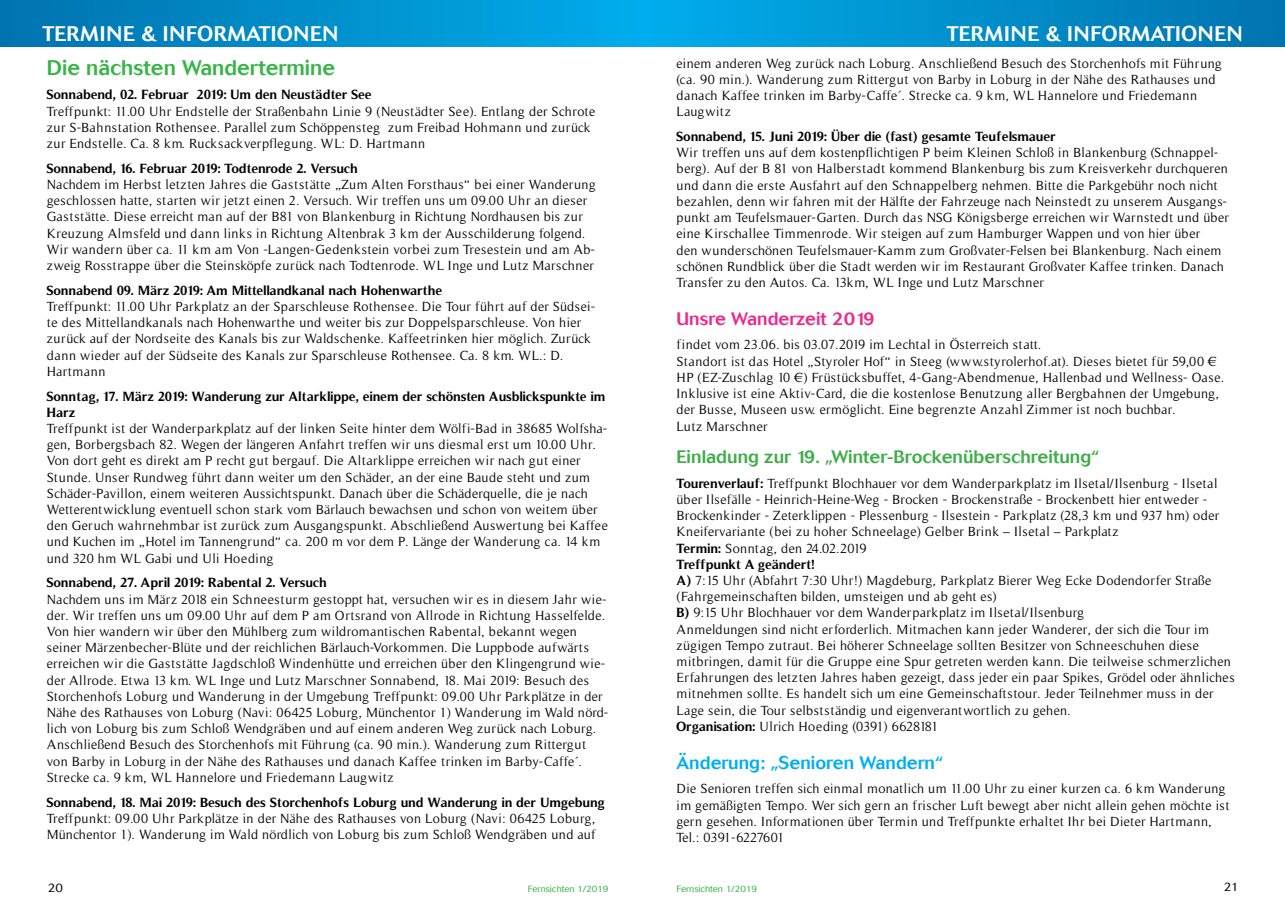
<style>
.page{position:relative;width:1285px;height:919px;background:#fff}
.page>*{position:absolute;margin:0;border:0;box-sizing:border-box;transform-origin:0 0}
.t1{font:500 21px "Cosmos";letter-spacing:.02em;color:#fff}
.t2{font:500 21px "Cosmos";color:#38b449}
.t3{font:500 18px "Cosmos";color:#3fad49}
.t4{font:500 18px "Cosmos";color:#00aeef}
.t5{font:500 18px "Cosmos";color:#ec2a8c}
.t6{font:13.5px/16.2px "Timeless";letter-spacing:.03em;color:#000}
.t7{font:700 13.5px/16.2px "Timeless";color:#000}
.t8{font:300 12px "Cosmos";color:#000}
.t9{font:300 9px "Cosmos";color:#38b449}
.s1{font-weight:700}
</style>
<div class="page">
<div style="left:0;top:0;width:642px;height:47px;background:linear-gradient(to right,#0073ae,#00aceb)"></div>
<div style="left:642px;top:0;width:642px;height:47px;background:linear-gradient(to right,#00adec,#0074af)"></div>
<h1 class="t1" style="left:43px;top:22px;width:297px">Termine &amp; Informationen</h1>
<h1 class="t1" style="left:946px;top:21px;width:297px">Termine &amp; Informationen</h1>
<h1 class="t2" style="left:47px;top:55px;width:290px">Die nächsten Wandertermine</h1>
<p class="t7" style="left:47px;top:87px;width:326px">Sonnabend, 02. Februar 2019: Um den Neustädter See</p>
<p class="t6" style="left:47px;top:103px;width:550px">Treffpunkt: 11.00 Uhr Endstelle der Straßenbahn Linie 9 (Neustädter See). Entlang der Schrote zur S-Bahnstation Rothensee. Parallel zum Schöppensteg zum Freibad Hohmann und zurück zur Endstelle. Ca. 8 km. Rucksackverpflegung. WL: D. Hartmann</p>
<p class="t7" style="left:47px;top:160px;width:312px">Sonnabend, 16. Februar 2019: Todtenrode 2. Versuch</p>
<p class="t6" style="left:47px;top:176px;width:550px">Nachdem im Herbst letzten Jahres die Gaststätte „Zum Alten Forsthaus“ bei einer Wanderung geschlossen hatte, starten wir jetzt einen 2. Versuch. Wir treffen uns um 09.00 Uhr an dieser Gaststätte. Diese erreicht man auf der B81 von Blankenburg in Richtung Nordhausen bis zur Kreuzung Almsfeld und dann links in Richtung Altenbrak 3 km der Ausschilderung folgend.<br>Wir wandern über ca. 11 km am Von -Langen-Gedenkstein vorbei zum Tresestein und am Ab&shy;zweig Rosstrappe über die Steinsköpfe zurück nach Todtenrode. WL Inge und Lutz Marschner</p>
<p class="t7" style="left:47px;top:282px;width:397px">Sonnabend 09. März 2019: Am Mittellandkanal nach Hohenwarthe</p>
<p class="t6" style="left:47px;top:298px;width:550px">Treffpunkt: 11.00 Uhr Parkplatz an der Sparschleuse Rothensee. Die Tour führt auf der Südsei&shy;te des Mittellandkanals nach Hohenwarthe und weiter bis zur Doppelsparschleuse. Von hier zurück auf der Nordseite des Kanals bis zur Waldschenke. Kaffeetrinken hier möglich. Zurück dann wieder auf der Südseite des Kanals zur Sparschleuse Rothensee. Ca. 8 km. WL.: D.<br>Hartmann</p>
<p class="t7" style="left:47px;top:387px;width:560px">Sonntag, 17. März 2019: Wanderung zur Altarklippe, einem der schönsten Ausblickspunkte im<br>Harz</p>
<p class="t6" style="left:47px;top:420px;width:562px">Treffpunkt ist der Wanderparkplatz auf der linken Seite hinter dem Wölfi-Bad in 38685 Wolfsha&shy;gen, Borbergsbach 82. Wegen der längeren Anfahrt treffen wir uns diesmal erst um 10.00 Uhr.<br>Von dort geht es direkt am P recht gut bergauf. Die Altarklippe erreichen wir nach gut einer Stunde. Unser Rundweg führt dann weiter um den Schäder, an der eine Baude steht und zum Schäder-Pavillon, einem weiteren Aussichtspunkt. Danach über die Schäderquelle, die je nach Wetterentwicklung eventuell schon stark vom Bärlauch bewachsen und schon von weitem über den Geruch wahrnehmbar ist zurück zum Ausgangspunkt. Abschließend Auswertung bei Kaffee und Kuchen im „Hotel im Tannengrund“ ca. 200 m vor dem P. Länge der Wanderung ca. 14 km und 320 hm WL Gabi und Uli Hoeding</p>
<p class="t7" style="left:47px;top:574px;width:282px">Sonnabend, 27. April 2019: Rabental 2. Versuch</p>
<p class="t6" style="left:47px;top:591px;width:563px">Nachdem uns im März 2018 ein Schneesturm gestoppt hat, versuchen wir es in diesem Jahr wie&shy;der. Wir treffen uns um 09.00 Uhr auf dem P am Ortsrand von Allrode in Richtung Hasselfelde.<br>Von hier wandern wir über den Mühlberg zum wildromantischen Rabental, bekannt wegen seiner Märzenbecher-Blüte und der reichlichen Bärlauch-Vorkommen. Die Luppbode aufwärts erreichen wir die Gaststätte Jagdschloß Windenhütte und erreichen über den Klingengrund wie&shy;der Allrode. Etwa 13 km. WL Inge und Lutz Marschner Sonnabend, 18. Mai 2019: Besuch des Storchenhofs Loburg und Wanderung in der Umgebung Treffpunkt: 09.00 Uhr Parkplätze in der Nähe des Rathauses von Loburg (Navi: 06425 Loburg, Münchentor 1) Wanderung im Wald nörd&shy;lich von Loburg bis zum Schloß Wendgräben und auf einem anderen Weg zurück nach Loburg.<br>Anschließend Besuch des Storchenhofs mit Führung (ca. 90 min.). Wanderung zum Rittergut von Barby in Loburg in der Nähe des Rathauses und danach Kaffee trinken im Barby-Caffe´.<br>Strecke ca. 9 km, WL Hannelore und Friedemann Laugwitz</p>
<p class="t7" style="left:47px;top:793px;width:560px">Sonnabend, 18. Mai 2019: Besuch des Storchenhofs Loburg und Wanderung in der Umgebung</p>
<p class="t6" style="left:47px;top:810px;width:550px">Treffpunkt: 09.00 Uhr Parkplätze in der Nähe des Rathauses von Loburg (Navi: 06425 Loburg,<br>Münchentor 1). Wanderung im Wald nördlich von Loburg bis zum Schloß Wendgräben und auf</p>
<p class="t6" style="left:676px;top:55px;width:547px">einem anderen Weg zurück nach Loburg. Anschließend Besuch des Storchenhofs mit Führung (ca. 90 min.). Wanderung zum Rittergut von Barby in Loburg in der Nähe des Rathauses und danach Kaffee trinken im Barby-Caffe´. Strecke ca. 9 km, WL Hannelore und Friedemann Laugwitz</p>
<p class="t7" style="left:676px;top:128px;width:381px">Sonnabend, 15. Juni 2019: Über die (fast) gesamte Teufelsmauer</p>
<p class="t6" style="left:676px;top:145px;width:554px">Wir treffen uns auf dem kostenpflichtigen P beim Kleinen Schloß in Blankenburg (Schnappel&shy;berg). Auf der B 81 von Halberstadt kommend Blankenburg bis zum Kreisverkehr durchqueren und dann die erste Ausfahrt auf den Schnappelberg nehmen. Bitte die Parkgebühr noch nicht bezahlen, denn wir fahren mit der Hälfte der Fahrzeuge nach Neinstedt zu unserem Ausgangs&shy;punkt am Teufelsmauer-Garten. Durch das NSG Königsberge erreichen wir Warnstedt und über eine Kirschallee Timmenrode. Wir steigen auf zum Hamburger Wappen und von hier über<br>den wunderschönen Teufelsmauer-Kamm zum Großvater-Felsen bei Blankenburg. Nach einem schönen Rundblick über die Stadt werden wir im Restaurant Großvater Kaffee trinken. Danach Transfer zu den Autos. Ca. 13km, WL Inge und Lutz Marschner</p>
<h2 class="t5" style="left:676px;top:308px;width:200px">Unsre Wanderzeit 2019</h2>
<p class="t6" style="left:676px;top:337px;width:549px">findet vom 23.06. bis 03.07.2019 im Lechtal in Österreich statt.<br>Standort ist das Hotel „Styroler Hof“ in Steeg (www.styrolerhof.at). Dieses bietet für 59,00 € HP (EZ-Zuschlag 10 €) Früstücksbuffet, 4-Gang-Abendmenue, Hallenbad und Wellness- Oase.<br>Inklusive ist eine Aktiv-Card, die die kostenlose Benutzung aller Bergbahnen der Umgebung, der Busse, Museen usw. ermöglicht. Eine begrenzte Anzahl Zimmer ist noch buchbar.<br>Lutz Marschner</p>
<h2 class="t3" style="left:676px;top:446px;width:424px">Einladung zur 19. „Winter-Brockenüberschreitung“</h2>
<p class="t6" style="left:676px;top:475px;width:559px"><span class="s1">Tourenverlauf:</span> Treffpunkt Blochhauer vor dem Wanderparkplatz im Ilsetal/Ilsenburg - Ilsetal über Ilsefälle - Heinrich-Heine-Weg - Brocken - Brockenstraße - Brockenbett hier entweder - Brockenkinder - Zeterklippen - Plessenburg - Ilsestein - Parkplatz (28,3 km und 937 hm) oder Kneifervariante (bei zu hoher Schneelage) Gelber Brink – Ilsetal – Parkplatz<br><span class="s1">Termin:</span> Sonntag, den 24.02.2019<br><span class="s1">Treffpunkt A geändert!<br>A)</span> 7:15 Uhr (Abfahrt 7:30 Uhr!) Magdeburg, Parkplatz Bierer Weg Ecke Dodendorfer Straße (Fahrgemeinschaften bilden, umsteigen und ab geht es)<br><span class="s1">B)</span> 9:15 Uhr Blochhauer vor dem Wanderparkplatz im Ilsetal/Ilsenburg<br>Anmeldungen sind nicht erforderlich. Mitmachen kann jeder Wanderer, der sich die Tour im zügigen Tempo zutraut. Bei höherer Schneelage sollten Besitzer von Schneeschuhen diese mitbringen, damit für die Gruppe eine Spur getreten werden kann. Die teilweise schmerzlichen Erfahrungen des letzten Jahres haben gezeigt, dass jeder ein paar Spikes, Grödel oder ähnliches mitnehmen sollte. Es handelt sich um eine Gemeinschaftstour. Jeder Teilnehmer muss in der Lage sein, die Tour selbstständig und eigenverantwortlich zu gehen.<br><span class="s1">Organisation:</span> Ulrich Hoeding (0391) 6628181</p>
<h2 class="t4" style="left:676px;top:752px;width:268px">Änderung: „Senioren Wandern“</h2>
<p class="t6" style="left:676px;top:780px;width:554px">Die Senioren treffen sich einmal monatlich um 11.00 Uhr zu einer kurzen ca. 6 km Wanderung im gemäßigten Tempo. Wer sich gern an frischer Luft bewegt aber nicht allein gehen möchte ist gern gesehen. Informationen über Termin und Treffpunkte erhaltet Ihr bei Dieter Hartmann, Tel.: 0391-6227601</p>
<p class="t8" style="left:48px;top:881px;width:17px">20</p>
<p class="t9" style="left:528px;top:883px;width:82px">Fernsichten 1/2019</p>
<p class="t9" style="left:676px;top:883px;width:82px">Fernsichten 1/2019</p>
<p class="t8" style="left:1223px;top:880px;width:16px">21</p>
</div>
